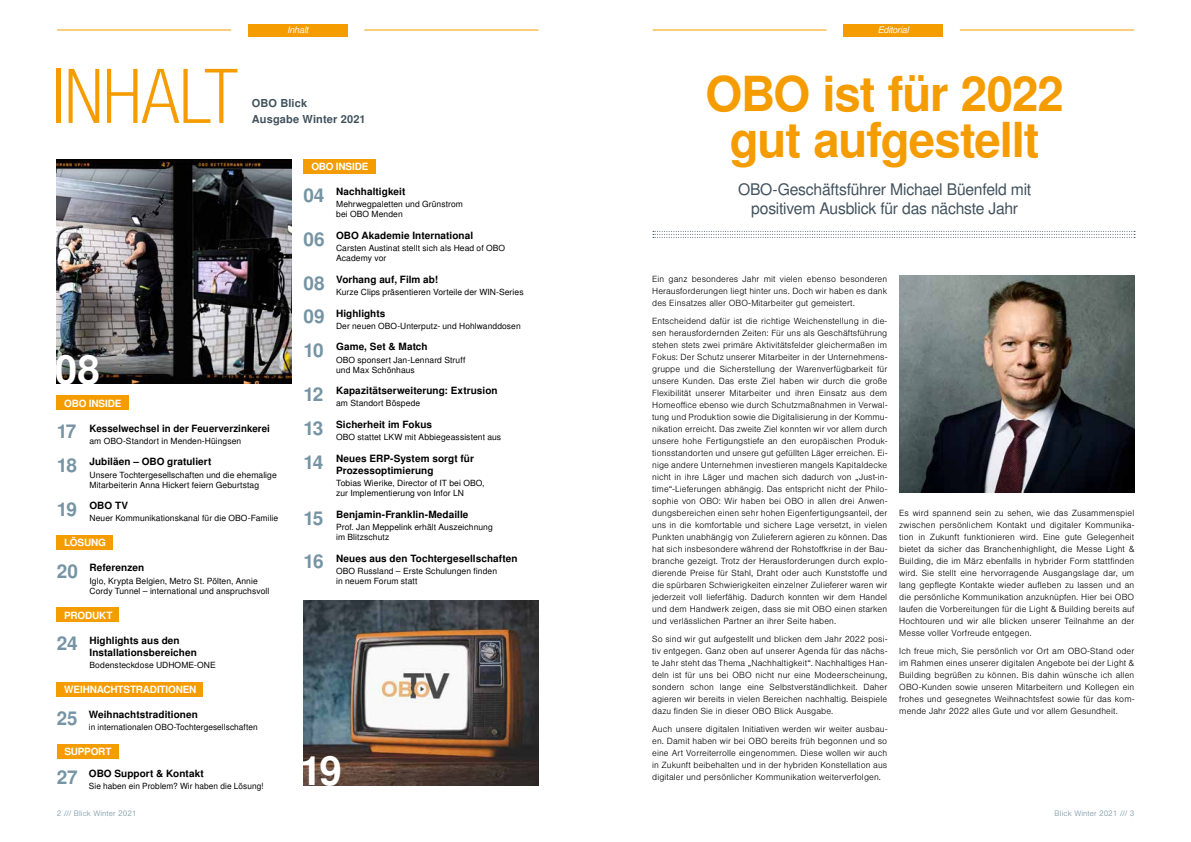
<style>
.page{position:relative;width:1191px;height:842px;background:#fff}
.page>*{position:absolute;margin:0;border:0;box-sizing:border-box;transform-origin:0 0}
.t1{font:75.2px "Nimbus San LOT Lig Con";letter-spacing:-.05em;color:#f59c00}
.t2{font:700 48.3px/45.6px "Nimbus San LOT";letter-spacing:-.025em;color:#f59c00;text-align:center}
.t3{font:700 40.3px "Nimbus San LOT";color:#fff}
.t4{font:16px/19.2px "Nimbus San LOT";letter-spacing:-.015em;color:#41525d;text-align:center}
.t5{font:700 11px/16px "Nimbus San LOT";letter-spacing:.01em;color:#41525d}
.t6{font:700 10px/12px "Nimbus San LOT";letter-spacing:.005em;color:#000}
.t7{font:700 10px "Nimbus San LOT";letter-spacing:-.02em;color:#fff}
.t8{font:italic 9px "Nimbus San LOT";letter-spacing:-.02em;color:#fff}
.t9{font:300 8.5px/12px "Nimbus San LOT";letter-spacing:.015em;color:#000;text-align:justify}
.t10{font:8.5px/10.2px "Nimbus San LOT";letter-spacing:.01em;color:#000}
.t11{font:300 7.5px "Nimbus San LOT";letter-spacing:.015em;color:#7694a4}
.s1{font-size:19px;color:#7694a4}
</style>
<div class="page">
<div style="left:304px;top:159px;width:72px;height:14px;background:#f59c00"></div>
<hr style="left:364px;top:30px;width:174px;height:1px;background:#f59c00">
<hr style="left:57px;top:30px;width:174px;height:1px;background:#f59c00">
<div style="left:248px;top:24px;width:99px;height:12px;background:#f59c00"></div>
<hr style="left:960px;top:30px;width:173px;height:1px;background:#f59c00">
<hr style="left:652px;top:30px;width:174px;height:1px;background:#f59c00">
<div style="left:843px;top:24px;width:100px;height:12px;background:#f59c00"></div>
<img style="left:304px;top:600px;width:235px;height:185px">
<div style="left:57px;top:682px;width:146px;height:14px;background:#f59c00"></div>
<div style="left:57px;top:744px;width:61px;height:14px;background:#f59c00"></div>
<img style="left:57px;top:159px;width:235px;height:225px">
<img style="left:899px;top:275px;width:235px;height:217px">
<div style="left:57px;top:396px;width:72px;height:14px;background:#f59c00"></div>
<div style="left:57px;top:536px;width:56px;height:14px;background:#f59c00"></div>
<div style="left:57px;top:608px;width:62px;height:14px;background:#f59c00"></div>
<svg style="left:653px;top:231px;width:482px;height:7px"></svg>
<h1 class="t1" style="left:50px;top:51px;width:190px">INHALT</h1>
<p class="t8" style="left:287px;top:24px;width:23px">Inhalt</p>
<p class="t8" style="left:877px;top:24px;width:33px">Editorial</p>
<p class="t5" style="left:252px;top:95px;width:115px">OBO Blick<br>Ausgabe Winter 2021</p>
<p class="t7" style="left:311px;top:160px;width:59px">OBO INSIDE</p>
<p class="t6" style="left:303px;top:186px;width:103px"><span class="s1">04</span> Nachhaltigkeit</p>
<p class="t10" style="left:336px;top:199px;width:128px">Mehrwegpaletten und Grünstrom bei OBO Menden</p>
<p class="t6" style="left:303px;top:230px;width:171px"><span class="s1">06</span> OBO Akademie International</p>
<p class="t10" style="left:336px;top:243px;width:170px">Carsten Austinat stellt sich als Head of OBO<br>Academy vor</p>
<h2 class="t2" style="left:705px;top:74px;width:360px">OBO ist für 2022 gut aufgestellt</h2>
<h3 class="t4" style="left:738px;top:180px;width:295px">OBO-Geschäftsführer Michael Büenfeld mit positivem Ausblick für das nächste Jahr</h3>
<h3 class="t3" style="left:55px;top:346px;width:47px">08</h3>
<p class="t7" style="left:64px;top:397px;width:59px">OBO INSIDE</p>
<p class="t6" style="left:57px;top:423px;width:215px"><span class="s1">17</span> Kesselwechsel in der Feuerverzinkerei</p>
<p class="t10" style="left:89px;top:436px;width:153px">am OBO-Standort in Menden-Hüingsen</p>
<p class="t6" style="left:57px;top:456px;width:156px"><span class="s1">18</span> Jubiläen – OBO gratuliert</p>
<p class="t10" style="left:89px;top:470px;width:189px">Unsere Tochtergesellschaften und die ehemalige<br>Mitarbeiterin Anna Hickert feiern Geburtstag</p>
<p class="t6" style="left:57px;top:500px;width:73px"><span class="s1">19</span> OBO TV</p>
<p class="t10" style="left:89px;top:513px;width:190px">Neuer Kommunikationskanal für die OBO-Familie</p>
<p class="t7" style="left:64px;top:537px;width:43px">LÖSUNG</p>
<p class="t6" style="left:57px;top:562px;width:89px"><span class="s1">20</span> Referenzen</p>
<p class="t10" style="left:89px;top:576px;width:181px">Iglo, Krypta Belgien, Metro St. Pölten, Annie<br>Cordy Tunnel – international und anspruchsvoll</p>
<p class="t7" style="left:64px;top:609px;width:50px">PRODUKT</p>
<p class="t6" style="left:89px;top:634px;width:109px;text-indent:-33px"><span class="s1">24</span> Highlights aus den<br>Installationsbereichen</p>
<p class="t10" style="left:89px;top:660px;width:128px">Bodensteckdose UDHOME-ONE</p>
<p class="t7" style="left:64px;top:683px;width:134px">WEIHNACHTSTRADITIONEN</p>
<p class="t6" style="left:57px;top:709px;width:143px"><span class="s1">25</span> Weihnachtstraditionen</p>
<p class="t10" style="left:89px;top:722px;width:170px">in internationalen OBO-Tochtergesellschaften</p>
<p class="t7" style="left:64px;top:745px;width:49px">SUPPORT</p>
<p class="t6" style="left:57px;top:768px;width:149px"><span class="s1">27</span> OBO Support &amp; Kontakt</p>
<p class="t10" style="left:89px;top:781px;width:176px">Sie haben ein Problem? Wir haben die Lösung!</p>
<p class="t6" style="left:303px;top:274px;width:136px"><span class="s1">08</span> Vorhang auf, Film ab!</p>
<p class="t10" style="left:336px;top:287px;width:189px">Kurze Clips präsentieren Vorteile der WIN-Series</p>
<p class="t6" style="left:303px;top:307px;width:84px"><span class="s1">09</span> Highlights</p>
<p class="t10" style="left:336px;top:321px;width:186px">Der neuen OBO-Unterputz- und Hohlwanddosen</p>
<p class="t6" style="left:303px;top:341px;width:126px"><span class="s1">10</span> Game, Set &amp; Match</p>
<p class="t10" style="left:336px;top:355px;width:131px">OBO sponsert Jan-Lennard Struff und Max Schönhaus</p>
<p class="t6" style="left:303px;top:385px;width:196px"><span class="s1">12</span> Kapazitätserweiterung: Extrusion</p>
<p class="t10" style="left:336px;top:399px;width:86px">am Standort Böspede</p>
<p class="t6" style="left:303px;top:419px;width:130px"><span class="s1">13</span> Sicherheit im Fokus</p>
<p class="t10" style="left:336px;top:432px;width:167px">OBO stattet LKW mit Abbiegeassistent aus</p>
<p class="t6" style="left:336px;top:453px;width:139px;text-indent:-33px"><span class="s1">14</span> Neues ERP-System sorgt für<br>Prozessoptimierung</p>
<p class="t10" style="left:336px;top:478px;width:150px">Tobias Wierike, Director of IT bei OBO, zur Implementierung von Infor LN</p>
<p class="t6" style="left:303px;top:509px;width:167px"><span class="s1">15</span> Benjamin-Franklin-Medaille</p>
<p class="t10" style="left:336px;top:522px;width:158px">Prof. Jan Meppelink erhält Auszeichnung im Blitzschutz</p>
<p class="t6" style="left:303px;top:553px;width:216px"><span class="s1">16</span> Neues aus den Tochtergesellschaften</p>
<p class="t10" style="left:336px;top:566px;width:162px">OBO Russland – Erste Schulungen finden in neuem Forum statt</p>
<h3 class="t3" style="left:299px;top:747px;width:44px">19</h3>
<p class="t9" style="left:652px;top:273px;width:236px">Ein ganz besonderes Jahr mit vielen ebenso besonderen Herausforderungen liegt hinter uns. Doch wir haben es dank des Einsatzes aller OBO-Mitarbeiter gut gemeistert.</p>
<p class="t9" style="left:652px;top:315px;width:236px">Entscheidend dafür ist die richtige Weichenstellung in die&shy;sen herausfordernden Zeiten: Für uns als Geschäftsführung stehen stets zwei primäre Aktivitätsfelder gleichermaßen im Fokus: Der Schutz unserer Mitarbeiter in der Unternehmens&shy;gruppe und die Sicherstellung der Warenverfügbarkeit für unsere Kunden. Das erste Ziel haben wir durch die große Flexibilität unserer Mitarbeiter und ihren Einsatz aus dem Homeoffice ebenso wie durch Schutzmaßnahmen in Verwal&shy;tung und Produktion sowie die Digitalisierung in der Kommu&shy;nikation erreicht. Das zweite Ziel konnten wir vor allem durch unsere hohe Fertigungstiefe an den europäischen Produk&shy;tionsstandorten und unsere gut gefüllten Läger erreichen. Ei&shy;nige andere Unternehmen investieren mangels Kapitaldecke nicht in ihre Läger und machen sich dadurch von „Just-in&shy;time“-Lieferungen abhängig. Das entspricht nicht der Philo&shy;sophie von OBO: Wir haben bei OBO in allen drei Anwen&shy;dungsbereichen einen sehr hohen Eigenfertigungsanteil, der uns in die komfortable und sichere Lage versetzt, in vielen Punkten unabhängig von Zulieferern agieren zu können. Das hat sich insbesondere während der Rohstoffkrise in der Bau&shy;branche gezeigt. Trotz der Herausforderungen durch explo&shy;dierende Preise für Stahl, Draht oder auch Kunststoffe und die spürbaren Schwierigkeiten einzelner Zulieferer waren wir jederzeit voll lieferfähig. Dadurch konnten wir dem Handel und dem Handwerk zeigen, dass sie mit OBO einen starken und verlässlichen Partner an ihrer Seite haben.</p>
<p class="t9" style="left:652px;top:633px;width:236px">So sind wir gut aufgestellt und blicken dem Jahr 2022 posi&shy;tiv entgegen. Ganz oben auf unserer Agenda für das nächs&shy;te Jahr steht das Thema „Nachhaltigkeit“. Nachhaltiges Han&shy;deln ist für uns bei OBO nicht nur eine Modeerscheinung, sondern schon lange eine Selbstverständlichkeit. Daher agieren wir bereits in vielen Bereichen nachhaltig. Beispiele dazu finden Sie in dieser OBO Blick Ausgabe.</p>
<p class="t9" style="left:652px;top:723px;width:236px">Auch unsere digitalen Initiativen werden wir weiter ausbau&shy;en. Damit haben wir bei OBO bereits früh begonnen und so eine Art Vorreiterrolle eingenommen. Diese wollen wir auch in Zukunft beibehalten und in der hybriden Konstellation aus digitaler und persönlicher Kommunikation weiterverfolgen.</p>
<p class="t9" style="left:899px;top:507px;width:236px">Es wird spannend sein zu sehen, wie das Zusammenspiel zwischen persönlichem Kontakt und digitaler Kommunika&shy;tion in Zukunft funktionieren wird. Eine gute Gelegenheit bietet da sicher das Branchenhighlight, die Messe Light &amp; Building, die im März ebenfalls in hybrider Form stattfinden wird. Sie stellt eine hervorragende Ausgangslage dar, um lang gepflegte Kontakte wieder aufleben zu lassen und an die persönliche Kommunikation anzuknüpfen. Hier bei OBO laufen die Vorbereitungen für die Light &amp; Building bereits auf Hochtouren und wir alle blicken unserer Teilnahme an der Messe voller Vorfreude entgegen.</p>
<p class="t9" style="left:899px;top:645px;width:236px">Ich freue mich, Sie persönlich vor Ort am OBO-Stand oder im Rahmen eines unserer digitalen Angebote bei der Light &amp; Building begrüßen zu können. Bis dahin wünsche ich allen OBO-Kunden sowie unseren Mitarbeitern und Kollegen ein frohes und gesegnetes Weihnachtsfest sowie für das kom&shy;mende Jahr 2022 alles Gute und vor allem Gesundheit.</p>
<p class="t11" style="left:57px;top:809px;width:81px">2 /// Blick Winter 2021</p>
<p class="t11" style="left:1054px;top:809px;width:81px">Blick Winter 2021 /// 3</p>
</div>
